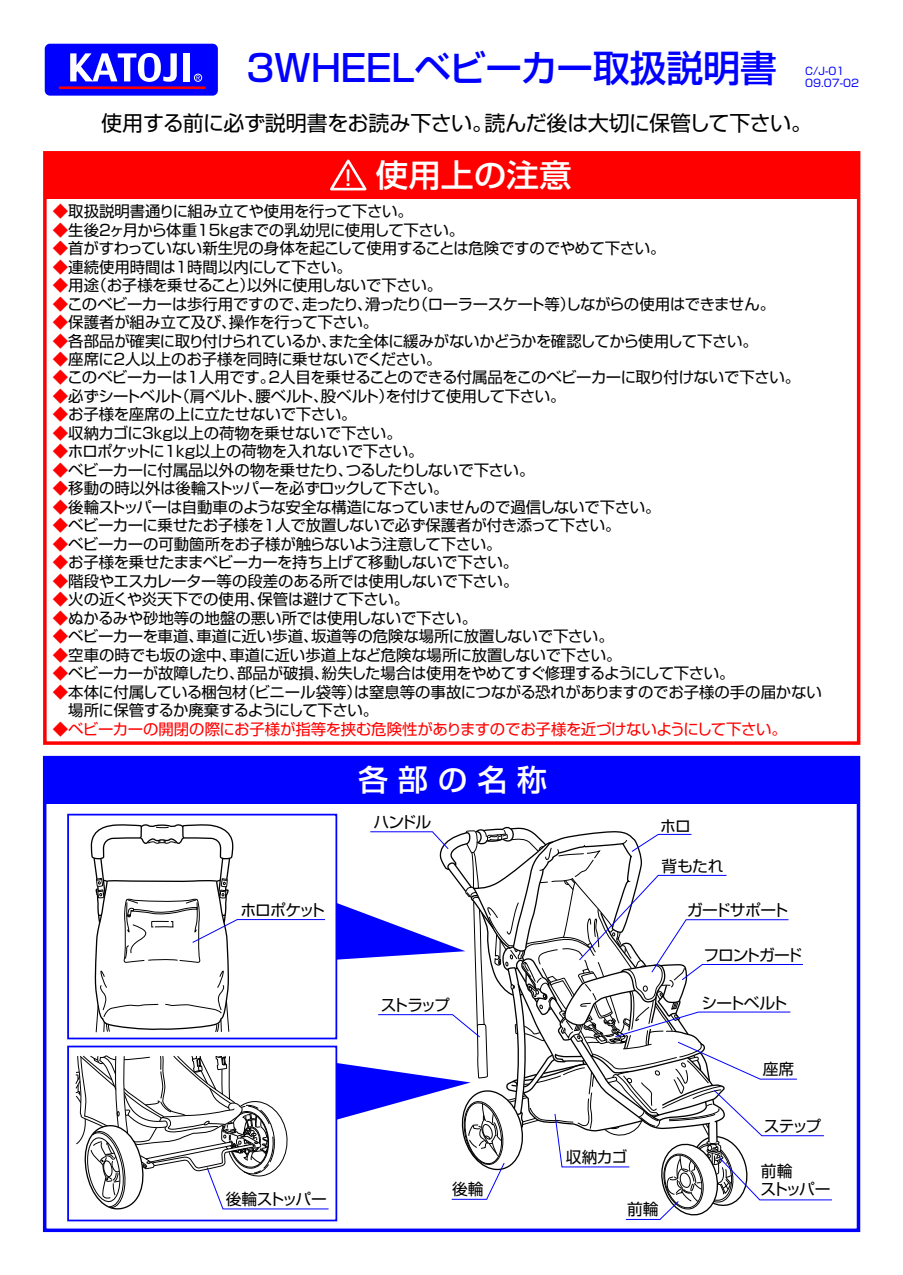
<style>
.page{position:relative;width:903px;height:1275px;background:#fff}
.page>*{position:absolute;margin:0;border:0;box-sizing:border-box;transform-origin:0 0}
.t1{font:500 36.75px "Shin Go Pro";color:#00f}
.t2{font:500 31.5px "Shin Go Pro";color:#fff;scale:1.04 1}
.t3{font:500 29.75px "Shin Go Pro";color:#fff}
.t4{font:21px "Shin Go Pro";letter-spacing:-.02em;color:#000}
.t5{font:15.75px/18.4px "Shin Go Pro";letter-spacing:-.055em;color:#000}
.t6{font:15.75px "Shin Go Pro";letter-spacing:-.075em;color:#000}
.t7{font:15.4px/18.6px "Shin Go Pro";letter-spacing:-.02em;color:#000}
.t8{font:15.4px "Shin Go Pro";letter-spacing:-.015em;color:#f00}
.t9{font:15.4px "Shin Go Pro";color:#000}
.t10{font:10.5px/12.6px "Shin Go Pro";color:#00f}
.s1{font-size:21.18px}
.s2{color:#f00}
</style>
<div class="page">
<div style="left:67px;top:814px;width:270px;height:225px;border:2px solid #00f"></div>
<div style="left:67px;top:1046px;width:270px;height:175px;border:2px solid #00f"></div>
<svg style="left:75px;top:1055px;width:254px;height:155px"></svg>
<svg style="left:336px;top:825px;width:496px;height:395px"></svg>
<svg style="left:91px;top:824px;width:235px;height:209px"></svg>
<div style="left:45px;top:44px;width:173px;height:52px;background:#00f;border-radius:5px"></div>
<svg style="left:70px;top:53px;width:107px;height:29px"></svg>
<div style="left:184px;top:53px;width:6px;height:28px;background:#fff"></div>
<hr style="left:60px;top:86px;width:145px;height:3px;background:#f00">
<div style="left:194px;top:74px;width:8px;height:8px;border:1px solid #fff;border-radius:50%"></div>
<svg style="left:197px;top:76px;width:3px;height:4px"></svg>
<div style="left:43px;top:151px;width:817px;height:594px;border:4px solid #f00"></div>
<div style="left:45px;top:758px;width:813px;height:45px;background:#00f"></div>
<div style="left:43px;top:756px;width:817px;height:476px;border:4px solid #00f"></div>
<div style="left:45px;top:153px;width:813px;height:46px;background:#f00"></div>
<svg style="left:330px;top:159px;width:37px;height:32px"></svg>
<h1 class="t1" style="left:246px;top:38px;width:532px">3WHEELベビーカー取扱説明書</h1>
<p class="t10" style="left:805px;top:63px;width:55px">C/J-01<br>09.07-02</p>
<h3 class="t4" style="left:101px;top:105px;width:712px">使用する前に必ず説明書をお読み下さい。読んだ後は大切に保管して下さい。</h3>
<h2 class="t2" style="left:344px;top:149px;width:220px"><span class="s1">!</span> 使用上の注意</h2>
<p class="t7" style="left:53px;top:200px;width:361px"><span class="s2">◆</span>取扱説明書通りに組み立てや使用を行って下さい。</p>
<p class="t7" style="left:53px;top:219px;width:413px"><span class="s2">◆</span>生後2ヶ月から体重15kgまでの乳幼児に使用して下さい。</p>
<p class="t7" style="left:53px;top:237px;width:614px"><span class="s2">◆</span>首がすわっていない新生児の身体を起こして使用することは危険ですのでやめて下さい。</p>
<p class="t9" style="left:53px;top:254px;width:300px"><span class="s2">◆</span>連続使用時間は1時間以内にして下さい。</p>
<p class="t7" style="left:53px;top:274px;width:391px"><span class="s2">◆</span>用途（お子様を乗せること）以外に使用しないで下さい。</p>
<p class="t7" style="left:53px;top:293px;width:724px"><span class="s2">◆</span>このベビーカーは歩行用ですので、走ったり、滑ったり（ローラースケート等）しながらの使用はできません。</p>
<p class="t7" style="left:53px;top:311px;width:327px"><span class="s2">◆</span>保護者が組み立て及び、操作を行って下さい。</p>
<p class="t7" style="left:53px;top:330px;width:706px"><span class="s2">◆</span>各部品が確実に取り付けられているか、また全体に緩みがないかどうかを確認してから使用して下さい。</p>
<p class="t7" style="left:53px;top:348px;width:390px"><span class="s2">◆</span>座席に2人以上のお子様を同時に乗せないでください。</p>
<p class="t7" style="left:53px;top:366px;width:749px"><span class="s2">◆</span>このベビーカーは1人用です。2人目を乗せることのできる付属品をこのベビーカーに取り付けないで下さい。</p>
<p class="t7" style="left:53px;top:385px;width:514px"><span class="s2">◆</span>必ずシートベルト（肩ベルト、腰ベルト、股ベルト）を付けて使用して下さい。</p>
<p class="t7" style="left:53px;top:403px;width:305px"><span class="s2">◆</span>お子様を座席の上に立たせないで下さい。</p>
<p class="t7" style="left:53px;top:422px;width:350px"><span class="s2">◆</span>収納カゴに3kg以上の荷物を乗せないで下さい。</p>
<p class="t7" style="left:53px;top:440px;width:372px"><span class="s2">◆</span>ホロポケットに1kg以上の荷物を入れないで下さい。</p>
<p class="t7" style="left:53px;top:459px;width:483px"><span class="s2">◆</span>ベビーカーに付属品以外の物を乗せたり、つるしたりしないで下さい。</p>
<p class="t7" style="left:53px;top:477px;width:397px"><span class="s2">◆</span>移動の時以外は後輪ストッパーを必ずロックして下さい。</p>
<p class="t7" style="left:53px;top:496px;width:609px"><span class="s2">◆</span>後輪ストッパーは自動車のような安全な構造になっていませんので過信しないで下さい。</p>
<p class="t7" style="left:53px;top:514px;width:569px"><span class="s2">◆</span>ベビーカーに乗せたお子様を1人で放置しないで必ず保護者が付き添って下さい。</p>
<p class="t7" style="left:53px;top:533px;width:450px"><span class="s2">◆</span>ベビーカーの可動箇所をお子様が触らないよう注意して下さい。</p>
<p class="t7" style="left:53px;top:551px;width:467px"><span class="s2">◆</span>お子様を乗せたままベビーカーを持ち上げて移動しないで下さい。</p>
<p class="t7" style="left:53px;top:570px;width:467px"><span class="s2">◆</span>階段やエスカレーター等の段差のある所では使用しないで下さい。</p>
<p class="t7" style="left:53px;top:588px;width:358px"><span class="s2">◆</span>火の近くや炎天下での使用、保管は避けて下さい。</p>
<p class="t7" style="left:53px;top:607px;width:426px"><span class="s2">◆</span>ぬかるみや砂地等の地盤の悪い所では使用しないで下さい。</p>
<p class="t7" style="left:53px;top:625px;width:562px"><span class="s2">◆</span>ベビーカーを車道、車道に近い歩道、坂道等の危険な場所に放置しないで下さい。</p>
<p class="t7" style="left:53px;top:644px;width:570px"><span class="s2">◆</span>空車の時でも坂の途中、車道に近い歩道上など危険な場所に放置しないで下さい。</p>
<p class="t7" style="left:53px;top:662px;width:683px"><span class="s2">◆</span>ベビーカーが故障したり、部品が破損、紛失した場合は使用をやめてすぐ修理するようにして下さい。</p>
<p class="t7" style="left:53px;top:681px;width:770px"><span class="s2">◆</span>本体に付属している梱包材（ビニール袋等）は窒息等の事故につながる恐れがありますのでお子様の手の届かない　場所に保管するか廃棄するようにして下さい。</p>
<p class="t8" style="left:53px;top:716px;width:735px">◆ベビーカーの開閉の際にお子様が指等を挟む危険性がありますのでお子様を近づけないようにして下さい。</p>
<p class="t5" style="left:240px;top:899px;width:86px">ホロポケット</p>
<p class="t6" style="left:226px;top:1186px;width:103px">後輪ストッパー</p>
<h3 class="t3" style="left:359px;top:756px;width:190px">各 部 の 名 称</h3>
<p class="t5" style="left:373px;top:811px;width:59px">ハンドル</p>
<p class="t5" style="left:381px;top:994px;width:71px">ストラップ</p>
<p class="t5" style="left:660px;top:814px;width:32px">ホロ</p>
<p class="t5" style="left:661px;top:854px;width:63px">背もたれ</p>
<p class="t5" style="left:687px;top:899px;width:103px">ガードサポート</p>
<p class="t6" style="left:703px;top:942px;width:100px">フロントガード</p>
<p class="t5" style="left:701px;top:992px;width:88px">シートベルト</p>
<p class="t5" style="left:452px;top:1178px;width:33px">後輪</p>
<p class="t5" style="left:566px;top:1146px;width:63px">収納カゴ</p>
<p class="t5" style="left:627px;top:1198px;width:33px">前輪</p>
<p class="t5" style="left:763px;top:1058px;width:33px">座席</p>
<p class="t5" style="left:764px;top:1115px;width:59px">ステップ</p>
<p class="t5" style="left:760px;top:1160px;width:72px">前輪<br>ストッパー</p>
</div>
